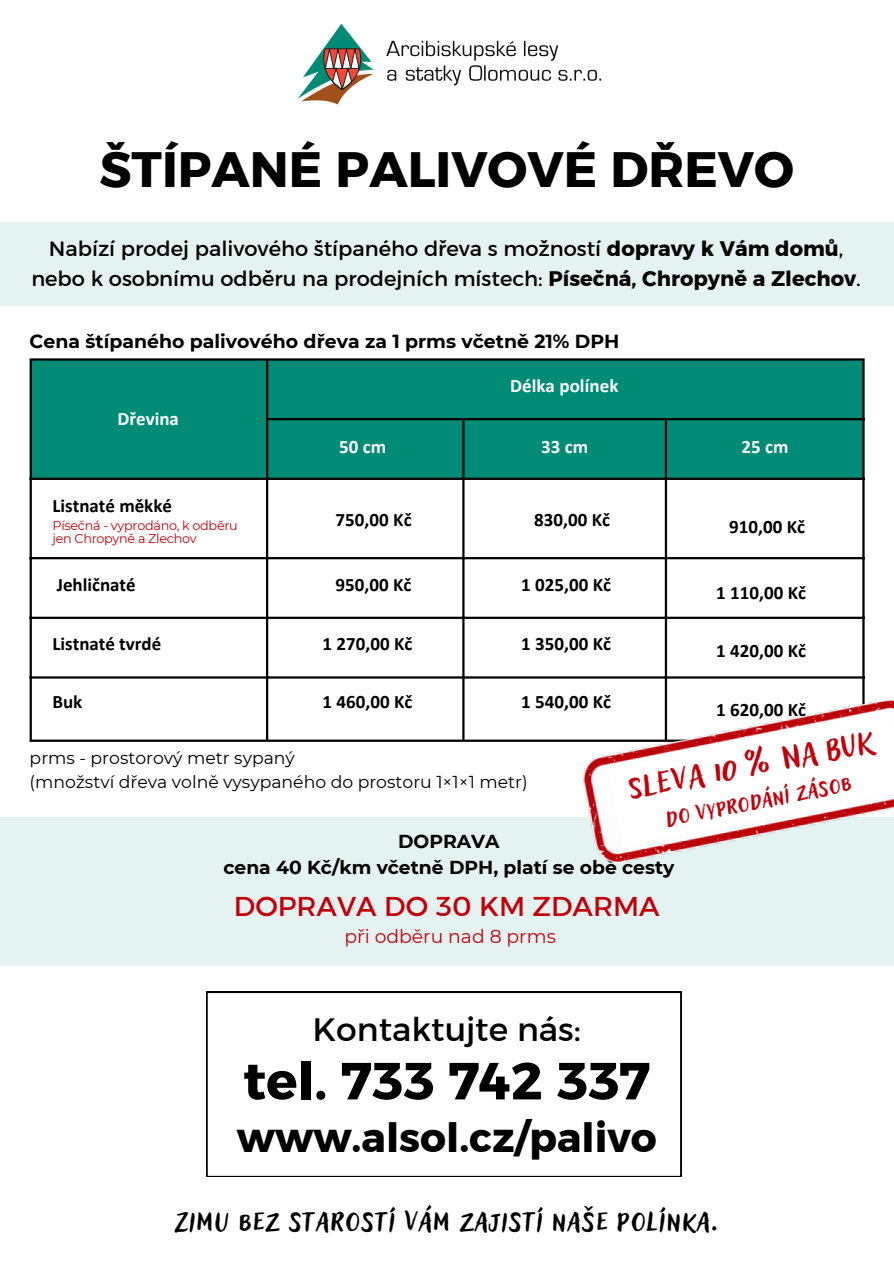
<style>
.page{position:relative;width:894px;height:1264px;background:#fff}
.page>*{position:absolute;margin:0;border:0;box-sizing:border-box;transform-origin:0 0}
.t1{font:52.05px "Kief Montaser Bold";color:#000}
.t2{font:49.5px "Kief Montaser Bold";color:#000}
.t3{font:40.65px "Kief Montaser Bold";color:#000}
.t4{font:39.9px "Adlery Pro Blockletter";color:#c2000b}
.t5{font:34.95px "Adlery Pro Blockletter";letter-spacing:.045em;color:#000}
.t6{font:33px "Kief Montaser Regular";color:#000}
.t7{font:27.75px "Kief Montaser Regular";color:#c2000b}
.t8{font:27.45px "Adlery Pro Blockletter";color:#c2000b}
.t9{font:21px/30.3px "Kief Montaser Regular";color:#000;text-align:center}
.t10{font:700 18.9px "Calibri";letter-spacing:.005em;color:#000}
.t11{font:700 18.9px "Montserrat";color:#000}
.t12{font:700 18.9px "Calibri";letter-spacing:.005em;color:#fff}
.t13{font:700 18.75px "Montserrat";color:#000}
.t14{font:18.75px "Montserrat";color:#c2000b}
.t15{font:17.25px "Montserrat";color:#000}
.t16{font:12.75px "Montserrat";letter-spacing:-.025em;color:#c1020b}
.s1{font-family:"Kief Montaser Bold"}
</style>
<div class="page">
<svg style="left:297px;top:24px;width:77px;height:81px"></svg>
<svg style="left:386px;top:41px;width:215px;height:44px"></svg>
<div style="left:0;top:222px;width:893px;height:83px;background:#e4f3f1"></div>
<svg style="left:206px;top:991px;width:475px;height:185px"></svg>
<div style="left:0;top:817px;width:893px;height:149px;background:#e4f3f1"></div>
<div style="left:32px;top:360px;width:830px;height:117px;background:#008b77"></div>
<hr style="left:30px;top:360px;width:2px;height:379px;background:#000">
<hr style="left:266px;top:360px;width:2px;height:379px;background:#000">
<hr style="left:462px;top:420px;width:2px;height:319px;background:#000">
<hr style="left:664px;top:420px;width:3px;height:319px;background:#000">
<hr style="left:862px;top:360px;width:2px;height:379px;background:#000">
<hr style="left:30px;top:358px;width:834px;height:2px;background:#000">
<hr style="left:266px;top:418px;width:598px;height:2px;background:#000">
<hr style="left:30px;top:477px;width:834px;height:3px;background:#000">
<hr style="left:30px;top:557px;width:834px;height:2px;background:#000">
<hr style="left:30px;top:616px;width:834px;height:3px;background:#000">
<hr style="left:30px;top:676px;width:834px;height:2px;background:#000">
<hr style="left:30px;top:739px;width:834px;height:2px;background:#000">
<img style="left:579px;top:698px;width:314px;height:165px">
<svg style="left:607px;top:710px;width:286px;height:136px"></svg>
<p class="t2" style="left:100px;top:139px;width:695px">ŠTÍPANÉ PALIVOVÉ DŘEVO</p>
<p class="t9" style="left:31px;top:233px;width:830px">Nabízí prodej palivového štípaného dřeva s možností <span class="s1">dopravy k Vám domů</span>, nebo k osobnímu odběru na prodejních místech: <span class="s1">Písečná, Chropyně a Zlechov</span>.</p>
<h1 class="t11" style="left:30px;top:329px;width:591px">Cena štípaného palivového dřeva za 1 prms včetně 21% DPH</h1>
<p class="t12" style="left:117px;top:411px;width:63px">Dřevina</p>
<p class="t10" style="left:52px;top:498px;width:121px">Listnaté měkké</p>
<p class="t16" style="left:52px;top:518px;width:187px">Písečná - vyprodáno, k odběru</p>
<h5 class="t16" style="left:52px;top:530px;width:146px">jen Chropyně a Zlechov</h5>
<p class="t10" style="left:57px;top:577px;width:80px">Jehličnaté</p>
<p class="t10" style="left:52px;top:635px;width:110px">Listnaté tvrdé</p>
<p class="t12" style="left:510px;top:377px;width:110px">Délka polínek</p>
<p class="t12" style="left:339px;top:439px;width:49px">50 cm</p>
<p class="t12" style="left:541px;top:439px;width:49px">33 cm</p>
<p class="t12" style="left:741px;top:439px;width:49px">25 cm</p>
<p class="t10" style="left:335px;top:511px;width:77px">750,00 Kč</p>
<h4 class="t10" style="left:534px;top:511px;width:77px">830,00 Kč</h4>
<h2 class="t10" style="left:729px;top:519px;width:77px">910,00 Kč</h2>
<p class="t10" style="left:335px;top:577px;width:77px">950,00 Kč</p>
<p class="t10" style="left:322px;top:635px;width:91px">1 270,00 Kč</p>
<p class="t10" style="left:521px;top:577px;width:91px">1 025,00 Kč</p>
<p class="t10" style="left:521px;top:635px;width:91px">1 350,00 Kč</p>
<p class="t10" style="left:716px;top:584px;width:91px">1 110,00 Kč</p>
<p class="t10" style="left:716px;top:643px;width:91px">1 420,00 Kč</p>
<p class="t10" style="left:52px;top:694px;width:31px">Buk</p>
<p class="t10" style="left:322px;top:694px;width:91px">1 460,00 Kč</p>
<p class="t10" style="left:521px;top:694px;width:91px">1 540,00 Kč</p>
<p class="t15" style="left:30px;top:747px;width:267px">prms - prostorový metr sypaný</p>
<p class="t15" style="left:30px;top:771px;width:499px">(množství dřeva volně vysypaného do prostoru 1×1×1 metr)</p>
<p class="t10" style="left:716px;top:701px;width:91px">1 620,00 Kč</p>
<h3 class="t4" style="left:624px;top:761px;width:250px;rotate:-11deg">SLEVA 10 % NA BUK</h3>
<h3 class="t8" style="left:662px;top:800px;width:190px;rotate:-11deg">do vyprodání zásob</h3>
<p class="t13" style="left:398px;top:830px;width:103px">DOPRAVA</p>
<p class="t13" style="left:223px;top:856px;width:452px">cena 40 Kč/km včetně DPH, platí se obě cesty</p>
<p class="t7" style="left:234px;top:888px;width:427px">DOPRAVA DO 30 KM ZDARMA</p>
<p class="t14" style="left:344px;top:924px;width:213px">při odběru nad 8 prms</p>
<p class="t6" style="left:312px;top:1008px;width:270px">Kontaktujte nás:</p>
<p class="t1" style="left:243px;top:1048px;width:408px">tel. 733 742 337</p>
<p class="t3" style="left:237px;top:1112px;width:421px">www.alsol.cz/palivo</p>
<p class="t5" style="left:174px;top:1197px;width:546px">Zimu bez starostí vám zajistí naše polínka.</p>
</div>
